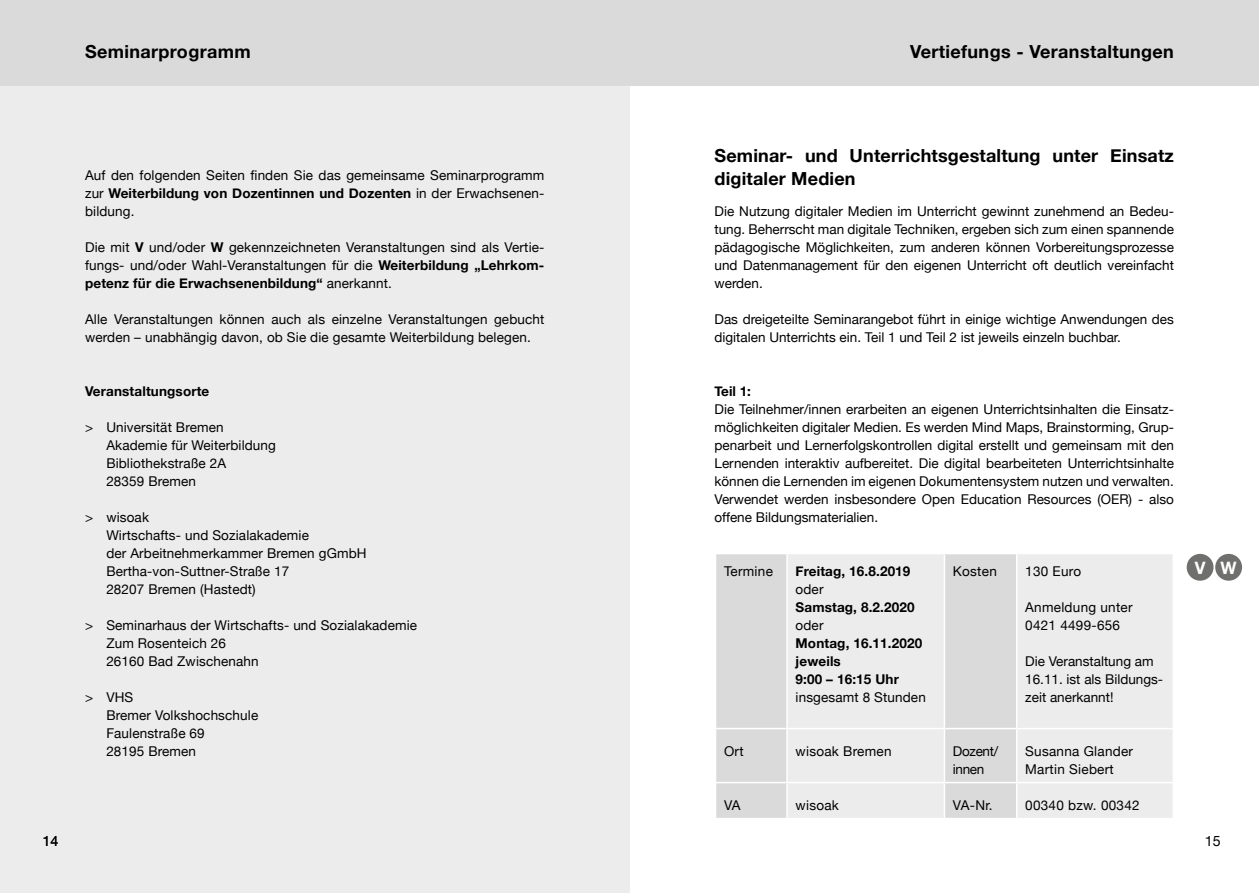
<style>
.page{position:relative;width:1259px;height:893px;background:#fff}
.page>*{position:absolute;margin:0;border:0;box-sizing:border-box;transform-origin:0 0}
.t1{font:700 18px/22.5px "Helvetica Neue";letter-spacing:.01em;color:#000}
.t2{font:700 17.1px "Helvetica Neue";color:#fff}
.t3{font:14.25px "Helvetica Neue";color:#000}
.t4{font:13.5px/18px "Helvetica Neue";letter-spacing:.01em;color:#000}
.t5{font:700 13.5px/18px "Helvetica Neue";letter-spacing:.01em;color:#000}
.t6{font:13.5px/18px "Helvetica Neue";letter-spacing:-.025em;color:#000}
.s1{font-weight:700}
</style>
<div class="page">
<div style="left:0;top:81px;width:629px;height:812px;background:#ececed"></div>
<div style="left:0;top:0;width:629px;height:85px;background:#dadada"></div>
<div style="left:617px;top:0;width:642px;height:85px;background:#dadada"></div>
<div style="left:1215px;top:554px;width:27px;height:27px;background:#6f6f6e;border-radius:50%"></div>
<div style="left:1186px;top:554px;width:27px;height:27px;background:#6f6f6e;border-radius:50%"></div>
<div style="left:716px;top:554px;width:70px;height:264px;background:#dadada"></div>
<svg style="left:788px;top:554px;width:384px;height:264px;background:#e8e8e9"></svg>
<hr style="left:943px;top:554px;width:2px;height:174px;background:#fff">
<hr style="left:1016px;top:554px;width:1px;height:174px;background:#fff">
<hr style="left:715px;top:728px;width:72px;height:1px;background:#fff">
<hr style="left:787px;top:728px;width:157px;height:1px;background:#fff">
<hr style="left:944px;top:728px;width:72px;height:1px;background:#fff">
<hr style="left:943px;top:729px;width:2px;height:53px;background:#fff">
<hr style="left:1016px;top:728px;width:158px;height:1px;background:#fff">
<hr style="left:1016px;top:729px;width:1px;height:53px;background:#fff">
<hr style="left:943px;top:783px;width:2px;height:35px;background:#fff">
<hr style="left:1016px;top:783px;width:1px;height:35px;background:#fff">
<hr style="left:715px;top:782px;width:72px;height:1px;background:#fff">
<hr style="left:787px;top:782px;width:157px;height:1px;background:#fff">
<hr style="left:944px;top:782px;width:72px;height:1px;background:#fff">
<hr style="left:1016px;top:782px;width:158px;height:1px;background:#fff">
<h1 class="t1" style="left:85px;top:41px;width:167px">Seminarprogramm</h1>
<h1 class="t1" style="left:910px;top:41px;width:265px">Vertiefungs - Veranstaltungen</h1>
<p class="t4" style="left:85px;top:167px;width:461px;text-align:justify">Auf den folgenden Seiten finden Sie das gemeinsame Seminarprogramm zur <span class="s1">Weiterbildung von Dozentinnen und Dozenten</span> in der Erwachsenen&shy;bildung.</p>
<p class="t4" style="left:85px;top:239px;width:461px;text-align:justify">Die mit <span class="s1">V</span> und/oder <span class="s1">W</span> gekennzeichneten Veranstaltungen sind als Vertie&shy;fungs- und/oder Wahl-Veranstaltungen für die <span class="s1">Weiterbildung „Lehrkom&shy;petenz für die Erwachsenenbildung“</span> anerkannt.</p>
<p class="t4" style="left:85px;top:311px;width:461px">Alle Veranstaltungen können auch als einzelne Veranstaltungen gebucht werden – unabhängig davon, ob Sie die gesamte Weiterbildung belegen.</p>
<p class="t5" style="left:85px;top:383px;width:126px">Veranstaltungsorte</p>
<p class="t4" style="left:106px;top:419px;width:171px;text-indent:-21px">&gt; Universität Bremen<br>Akademie für Weiterbildung<br>Bibliothekstraße 2A<br>28359 Bremen</p>
<p class="t4" style="left:106px;top:509px;width:262px;text-indent:-21px">&gt; wisoak<br>Wirtschafts- und Sozialakademie<br>der Arbeitnehmerkammer Bremen gGmbH<br>Bertha-von-Suttner-Straße 17<br>28207 Bremen (Hastedt)</p>
<p class="t4" style="left:106px;top:617px;width:312px;text-indent:-21px">&gt; Seminarhaus der Wirtschafts- und Sozialakademie<br>Zum Rosenteich 26<br>26160 Bad Zwischenahn</p>
<p class="t4" style="left:106px;top:689px;width:153px;text-indent:-21px">&gt; VHS<br>Bremer Volkshochschule<br>Faulenstraße 69<br>28195 Bremen</p>
<p class="t3" style="left:43px;top:831px;width:17px">14</p>
<h1 class="t1" style="left:714px;top:145px;width:461px">Seminar- und Unterrichtsgestaltung unter Einsatz digitaler Medien</h1>
<p class="t4" style="left:714px;top:203px;width:461px;text-align:justify">Die Nutzung digitaler Medien im Unterricht gewinnt zunehmend an Bedeu&shy;tung. Beherrscht man digitale Techniken, ergeben sich zum einen spannende pädagogische Möglichkeiten, zum anderen können Vorbereitungsprozesse und Datenmanagement für den eigenen Unterricht oft deutlich vereinfacht werden.</p>
<p class="t4" style="left:714px;top:311px;width:461px">Das dreigeteilte Seminarangebot führt in einige wichtige Anwendungen des digitalen Unterrichts ein. Teil 1 und Teil 2 ist jeweils einzeln buchbar.</p>
<p class="t5" style="left:714px;top:383px;width:38px">Teil 1:</p>
<p class="t4" style="left:714px;top:401px;width:461px;text-align:justify">Die Teilnehmer/innen erarbeiten an eigenen Unterrichtsinhalten die Einsatz&shy;möglichkeiten digitaler Medien. Es werden Mind Maps, Brainstorming, Grup&shy;penarbeit und Lernerfolgskontrollen digital erstellt und gemeinsam mit den Lernenden interaktiv aufbereitet. Die digital bearbeiteten Unterrichtsinhalte können die Lernenden im eigenen Dokumentensystem nutzen und verwalten.<br>Verwendet werden insbesondere Open Education Resources (OER) - also offene Bildungsmaterialien.</p>
<p class="t4" style="left:724px;top:563px;width:50px">Termine</p>
<p class="t5" style="left:795px;top:563px;width:116px">Freitag, 16.8.2019</p>
<p class="t2" style="left:1194px;top:555px;width:43px">V W</p>
<p class="t4" style="left:795px;top:581px;width:29px">oder</p>
<p class="t5" style="left:795px;top:599px;width:120px">Samstag, 8.2.2020</p>
<p class="t4" style="left:795px;top:617px;width:29px">oder</p>
<p class="t5" style="left:795px;top:635px;width:128px">Montag, 16.11.2020 jeweils<br>9:00 – 16:15 Uhr</p>
<p class="t4" style="left:795px;top:689px;width:132px">insgesamt 8 Stunden</p>
<p class="t4" style="left:953px;top:563px;width:45px">Kosten</p>
<p class="t4" style="left:1025px;top:563px;width:57px">130 Euro</p>
<p class="t4" style="left:1025px;top:599px;width:109px">Anmeldung unter<br>0421 4499-656</p>
<p class="t4" style="left:1025px;top:653px;width:139px">Die Veranstaltung am<br>16.11. ist als Bildungs&shy;zeit anerkannt!</p>
<p class="t4" style="left:724px;top:743px;width:21px">Ort</p>
<p class="t4" style="left:795px;top:743px;width:97px">wisoak Bremen</p>
<p class="t6" style="left:953px;top:743px;width:47px">Dozent/ innen</p>
<p class="t4" style="left:1025px;top:743px;width:109px">Susanna Glander<br>Martin Siebert</p>
<p class="t4" style="left:724px;top:797px;width:18px">VA</p>
<p class="t4" style="left:795px;top:797px;width:45px">wisoak</p>
<p class="t4" style="left:953px;top:797px;width:41px">VA-Nr.</p>
<p class="t4" style="left:1025px;top:797px;width:116px">00340 bzw. 00342</p>
<p class="t3" style="left:1204px;top:831px;width:17px">15</p>
</div>
